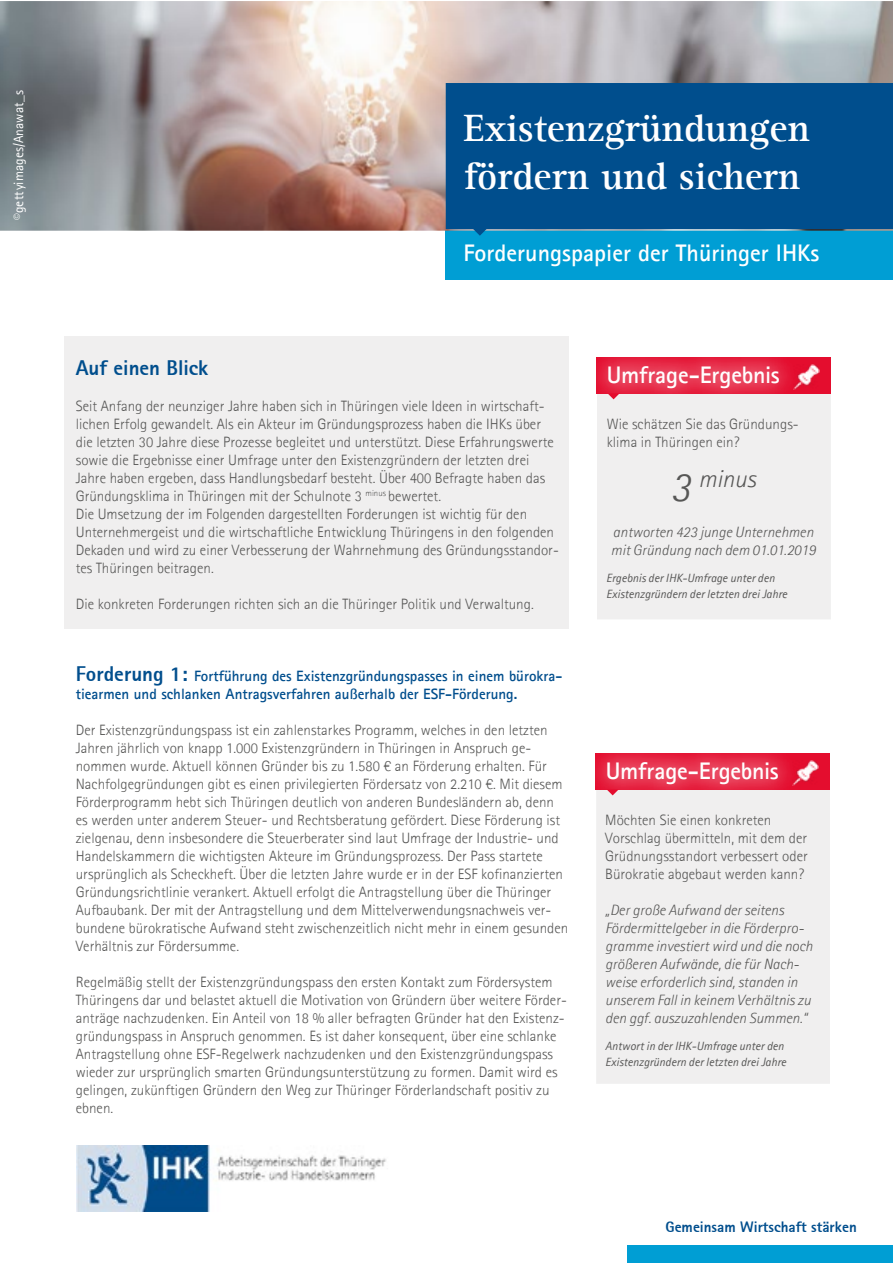
<style>
.page{position:relative;width:893px;height:1263px;background:#fff}
.page>*{position:absolute;margin:0;border:0;box-sizing:border-box;transform-origin:0 0}
.t1{font:700 39px/48px "Agfa Rotis Serif";color:#fff}
.t2{font:italic 300 24.45px "Agfa Rotis Sans Serif";color:#575756}
.t3{font:700 24px "Agfa Rotis Sans Serif";color:#fff}
.t4{font:800 21px "Agfa Rotis Sans Serif";color:#004e8d}
.t5{font:300 15px/18px "Agfa Rotis Sans Serif";color:#575756}
.t6{font:italic 300 15px/18px "Agfa Rotis Sans Serif";color:#575756}
.t7{font:700 15px/18px "Agfa Rotis Sans Serif";color:#004e8d}
.t8{font:800 15px "Agfa Rotis Sans Serif";color:#004e8d}
.t9{font:13.5px "Agfa Rotis Sans Serif";letter-spacing:.005em;color:#fff}
.t10{font:italic 12px/16.5px "Agfa Rotis Sans Serif";color:#575756}
.s1{font-weight:800;font-size:21px}
.s2{font-size:42px}
</style>
<div class="page">
<div style="left:627px;top:1245px;width:266px;height:17px;background:#009ed4"></div>
<div style="left:446px;top:228px;width:447px;height:52px;background:#009ed4"></div>
<img style="left:0;top:1px;width:893px;height:230px">
<div style="left:446px;top:84px;width:447px;height:144px;background:#004e8d"></div>
<div style="left:446px;top:83px;width:447px;height:146px;border:2px solid #004e8d"></div>
<div style="left:65px;top:336px;width:504px;height:293px;background:#f0efef"></div>
<svg style="left:473px;top:229px;width:14px;height:7px"></svg>
<img style="left:77px;top:1145px;width:309px;height:66px">
<div style="left:598px;top:394px;width:232px;height:225px;background:#f0efef"></div>
<div style="left:596px;top:357px;width:235px;height:36px;background:#e40d2e"></div>
<div style="left:581px;top:340px;width:225px;height:74px;background:#fff;opacity:.35"></div>
<div style="left:589px;top:347px;width:208px;height:58px;background:#fff;opacity:.75"></div>
<svg style="left:608px;top:393px;width:12px;height:6px"></svg>
<img style="left:793px;top:364px;width:26px;height:26px">
<div style="left:597px;top:790px;width:232px;height:293px;background:#f0efef"></div>
<div style="left:595px;top:753px;width:235px;height:36px;background:#e40d2e"></div>
<div style="left:580px;top:736px;width:225px;height:74px;background:#fff;opacity:.35"></div>
<div style="left:588px;top:743px;width:208px;height:58px;background:#fff;opacity:.75"></div>
<svg style="left:607px;top:789px;width:12px;height:6px"></svg>
<img style="left:793px;top:760px;width:25px;height:26px">
<p class="t9" style="left:11px;top:220px;width:131px;rotate:-90deg">©gettyimages/Anawat_s</p>
<h1 class="t1" style="left:463px;top:104px;width:348px">Existenzgründungen fördern und sichern</h1>
<h3 class="t3" style="left:463px;top:238px;width:357px">Forderungspapier der Thüringer IHKs</h3>
<h3 class="t4" style="left:76px;top:355px;width:134px">Auf einen Blick</h3>
<p class="t5" style="left:76px;top:397px;width:485px">Seit Anfang der neunziger Jahre haben sich in Thüringen viele Ideen in wirtschaft&shy;lichen Erfolg gewandelt. Als ein Akteur im Gründungsprozess haben die IHKs über die letzten 30 Jahre diese Prozesse begleitet und unterstützt. Diese Erfahrungswerte sowie die Ergebnisse einer Umfrage unter den Existenzgründern der letzten drei Jahre haben ergeben, dass Handlungsbedarf besteht. Über 400 Befragte haben das Gründungsklima in Thüringen mit der Schulnote 3 <sup>minus</sup> bewertet.<br>Die Umsetzung der im Folgenden dargestellten Forderungen ist wichtig für den Unternehmergeist und die wirtschaftliche Entwicklung Thüringens in den folgenden Dekaden und wird zu einer Verbesserung der Wahrnehmung des Gründungsstandor&shy;tes Thüringen beitragen.</p>
<p class="t5" style="left:76px;top:595px;width:459px">Die konkreten Forderungen richten sich an die Thüringer Politik und Verwaltung.</p>
<p class="t7" style="left:76px;top:667px;width:488px"><span class="s1">Forderung 1:</span> Fortführung des Existenzgründungspasses in einem bürokra&shy;tiearmen und schlanken Antragsverfahren außerhalb der ESF-Förderung.</p>
<p class="t5" style="left:76px;top:721px;width:494px">Der Existenzgründungspass ist ein zahlenstarkes Programm, welches in den letzten Jahren jährlich von knapp 1.000 Existenzgründern in Thüringen in Anspruch ge&shy;nommen wurde. Aktuell können Gründer bis zu 1.580 € an Förderung erhalten. Für Nachfolgegründungen gibt es einen privilegierten Fördersatz von 2.210 €. Mit diesem Förderprogramm hebt sich Thüringen deutlich von anderen Bundesländern ab, denn es werden unter anderem Steuer- und Rechtsberatung gefördert. Diese Förderung ist zielgenau, denn insbesondere die Steuerberater sind laut Umfrage der Industrie- und Handelskammern die wichtigsten Akteure im Gründungsprozess. Der Pass startete ursprünglich als Scheckheft. Über die letzten Jahre wurde er in der ESF kofinanzierten Gründungsrichtlinie verankert. Aktuell erfolgt die Antragstellung über die Thüringer Aufbaubank. Der mit der Antragstellung und dem Mittelverwendungsnachweis ver&shy;bundene bürokratische Aufwand steht zwischenzeitlich nicht mehr in einem gesunden Verhältnis zur Fördersumme.</p>
<p class="t5" style="left:76px;top:973px;width:493px">Regelmäßig stellt der Existenzgründungspass den ersten Kontakt zum Fördersystem Thüringens dar und belastet aktuell die Motivation von Gründern über weitere Förder&shy;anträge nachzudenken. Ein Anteil von 18 % aller befragten Gründer hat den Existenz&shy;gründungspass in Anspruch genommen. Es ist daher konsequent, über eine schlanke Antragstellung ohne ESF-Regelwerk nachzudenken und den Existenzgründungspass wieder zur ursprünglich smarten Gründungsunterstützung zu formen. Damit wird es gelingen, zukünftigen Gründern den Weg zur Thüringer Förderlandschaft positiv zu ebnen.</p>
<h3 class="t3" style="left:607px;top:360px;width:174px">Umfrage-Ergebnis</h3>
<p class="t5" style="left:607px;top:415px;width:193px">Wie schätzen Sie das Gründungs&shy;klima in Thüringen ein?</p>
<h2 class="t2" style="left:671px;top:464px;width:87px"><span class="s2">3</span> minus</h2>
<p class="t6" style="left:611px;top:523px;width:206px">antworten 423 junge Unternehmen mit Gründung nach dem 01.01.2019</p>
<p class="t10" style="left:606px;top:569px;width:182px">Ergebnis der IHK-Umfrage unter den<br>Existenzgründern der letzten drei Jahre</p>
<h3 class="t3" style="left:606px;top:756px;width:174px">Umfrage-Ergebnis</h3>
<p class="t5" style="left:605px;top:811px;width:204px">Möchten Sie einen konkreten Vorschlag übermitteln, mit dem der Grüdnungsstandort verbessert oder Bürokratie abgebaut werden kann?</p>
<p class="t6" style="left:605px;top:901px;width:209px">„Der große Aufwand der seitens Fördermittelgeber in die Förderpro&shy;gramme investiert wird und die noch größeren Aufwände, die für Nach&shy;weise erforderlich sind, standen in unserem Fall in keinem Verhältnis zu den ggf. auszuzahlenden Summen.“</p>
<p class="t10" style="left:605px;top:1037px;width:182px">Antwort in der IHK-Umfrage unter den<br>Existenzgründern der letzten drei Jahre</p>
<p class="t8" style="left:665px;top:1217px;width:193px">Gemeinsam Wirtschaft stärken</p>
</div>
